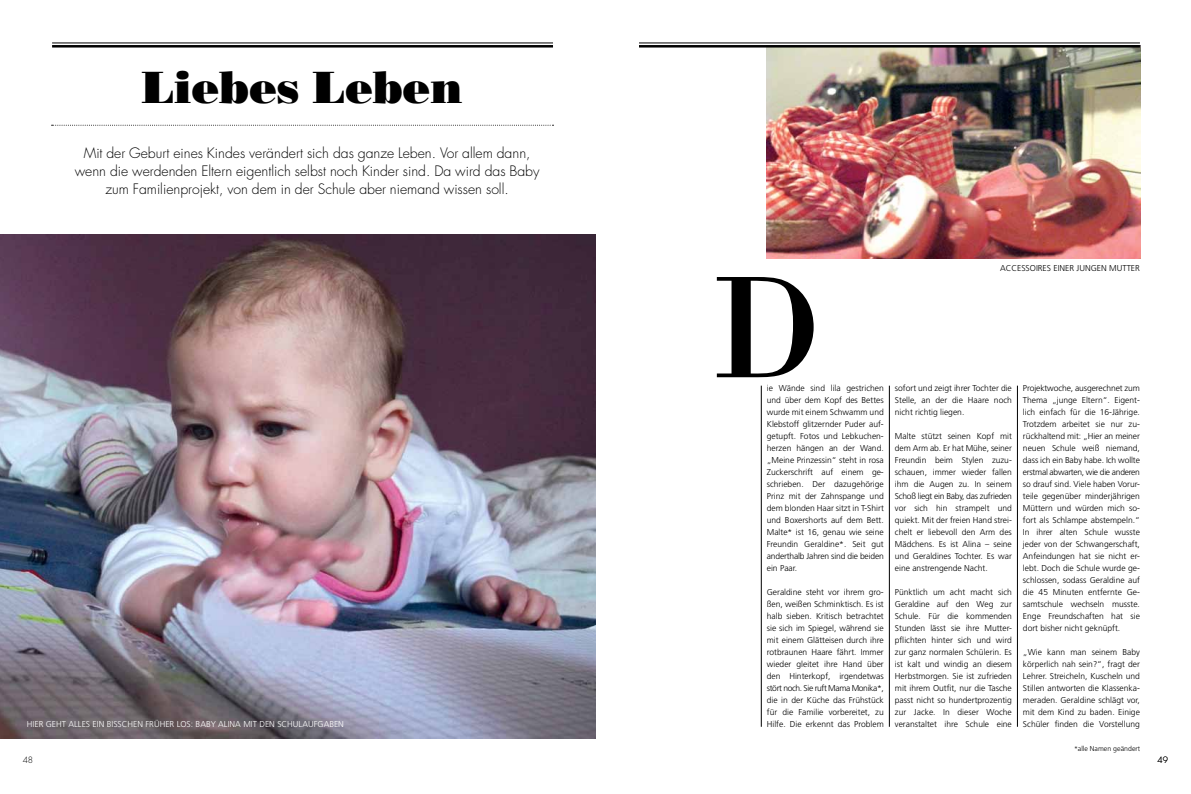
<style>
.page{position:relative;width:1191px;height:794px;background:#fff}
.page>*{position:absolute;margin:0;border:0;box-sizing:border-box;transform-origin:0 0}
.t1{font:150px "Bodoni";color:#000}
.t2{font:45px "Bodoni Poster";color:#000}
.t3{font:300 14px/18px "Futura";color:#000;text-align:center}
.t4{font:300 8.5px/12px "Frutiger";color:#000;text-align:justify}
.t5{font:300 8.5px "Frutiger";color:#fff}
.t6{font:300 8.5px "Futura";color:#000}
.t7{font:300 7px "Frutiger";color:#000}
</style>
<div class="page">
<hr style="left:52px;top:43px;width:501px;height:1px;background:#000">
<hr style="left:52px;top:45px;width:501px;height:3px;background:#000">
<svg style="left:52px;top:125px;width:501px;height:1px"></svg>
<hr style="left:761px;top:386px;width:1px;height:341px;background:#000">
<hr style="left:889px;top:386px;width:1px;height:341px;background:#000">
<hr style="left:1017px;top:386px;width:1px;height:341px;background:#000">
<img style="left:0;top:235px;width:595px;height:504px">
<img style="left:766px;top:48px;width:374px;height:211px">
<hr style="left:639px;top:43px;width:501px;height:1px;background:#000">
<hr style="left:639px;top:45px;width:501px;height:3px;background:#000">
<h2 class="t2" style="left:142px;top:60px;width:322px">Liebes Leben</h2>
<h3 class="t3" style="left:75px;top:144px;width:466px">Mit der Geburt eines Kindes verändert sich das ganze Leben. Vor allem dann, wenn die werdenden Eltern eigentlich selbst noch Kinder sind. Da wird das Baby zum Familienprojekt, von dem in der Schule aber niemand wissen soll.</h3>
<p class="t5" style="left:27px;top:719px;width:318px">hier g eht alles ein bisschen früher los: Baby alina mit den Schulaufgaben</p>
<h1 class="t1" style="left:713px;top:236px;width:110px">D</h1>
<p class="t4" style="left:767px;top:382px;width:118px">ie Wände sind lila gestrichen und über dem Kopf des Bettes wurde mit einem Schwamm und Klebstoff glitzernder Puder auf&shy;getupft. Fotos und Lebkuchen&shy;herzen hängen an der Wand. „Meine Prinzessin“ steht in rosa Zuckerschrift auf einem ge&shy;schrieben. Der dazugehörige Prinz mit der Zahnspange und dem blonden Haar sitzt in T-Shirt und Boxershorts auf dem Bett.<br>Malte* ist 16, genau wie seine Freundin Geraldine*. Seit gut anderthalb Jahren sind die beiden ein Paar.</p>
<p class="t4" style="left:767px;top:586px;width:118px">Geraldine steht vor ihrem gro&shy;ßen, weißen Schminktisch. Es ist halb sieben. Kritisch betrachtet sie sich im Spiegel, während sie mit einem Glätteisen durch ihre rotbraunen Haare fährt. Immer wieder gleitet ihre Hand über den H interkopf, irgendetwas stört noch. Sie ruft Mama Monika*, die in der Küche das Frühstück für die Familie vorbereitet, zu H ilfe. Die erkennt das Problem</p>
<p class="t4" style="left:1000px;top:262px;width:141px">accessoires einer jung en mutter</p>
<p class="t4" style="left:895px;top:382px;width:118px">sofort und zeigt ihrer Tochter die Stelle, an der die Haare noch nicht richtig liegen.</p>
<p class="t4" style="left:895px;top:430px;width:118px">Malte stützt seinen Kopf mit dem Arm ab. Er hat Mühe, seiner Freundin beim Stylen zuzu&shy;schauen, immer wieder fallen ihm die Augen zu. In seinem Schoß liegt ein Baby, das zufrieden vor sich hin strampelt und quiekt. Mit der freien Hand strei&shy;chelt er liebevoll den Arm des Mädchens. Es ist Alina – seine und Geraldines Tochter. Es war eine anstrengende Nacht.</p>
<p class="t4" style="left:895px;top:586px;width:118px">Pünktlich um acht macht sich Geraldine auf den Weg zur Schule. Für die kommenden Stunden lässt sie ihre Mutter&shy;pflichten hinter sich und wird zur ganz normalen Schülerin. Es ist kalt und windig an diesem Herbstmorgen. Sie ist zufrieden mit ihrem Outfit, nur die Tasche passt nicht so hundertprozentig zur Jacke. In dieser Woche veranstaltet ihre Schule eine</p>
<p class="t4" style="left:1023px;top:382px;width:118px">Projektwoche, ausgerechnet zum Thema „junge Eltern“. Eigent&shy;lich einfach für die 16-Jährige.<br>Trotzdem arbeitet sie nur zu&shy;rückhaltend mit: „H ier an meiner neuen Schule weiß niemand, dass ich ein Baby habe. Ich wollte erstmal abwarten, wie die anderen so drauf sind. Viele haben Vorur&shy;teile gegenüber minderjährigen Müttern und würden mich so&shy;fort als Schlampe abstempeln.“ In ihrer alten Schule wusste jeder von der Schwangerschaft, Anfeindungen hat sie nicht er&shy;lebt. Doch die Schule wurde ge&shy;schlossen, sodass Geraldine auf die 45 Minuten entfernte Ge&shy;samtschule wechseln musste.<br>Enge Freundschaften hat sie dort bisher nicht geknüpft.</p>
<p class="t4" style="left:1023px;top:646px;width:118px">„Wie kann man seinem Baby körperlich nah sein?“, fragt der Lehrer. Streicheln, Kuscheln und Stillen antworten die Klassenka&shy;meraden. Geraldine schlägt vor, mit dem Kind zu baden. Einige Schüler finden die Vorstellung</p>
<p class="t7" style="left:1074px;top:744px;width:68px">*alle Namen geändert</p>
<p class="t6" style="left:23px;top:754px;width:12px">48</p>
<p class="t6" style="left:1157px;top:754px;width:12px">49</p>
</div>
